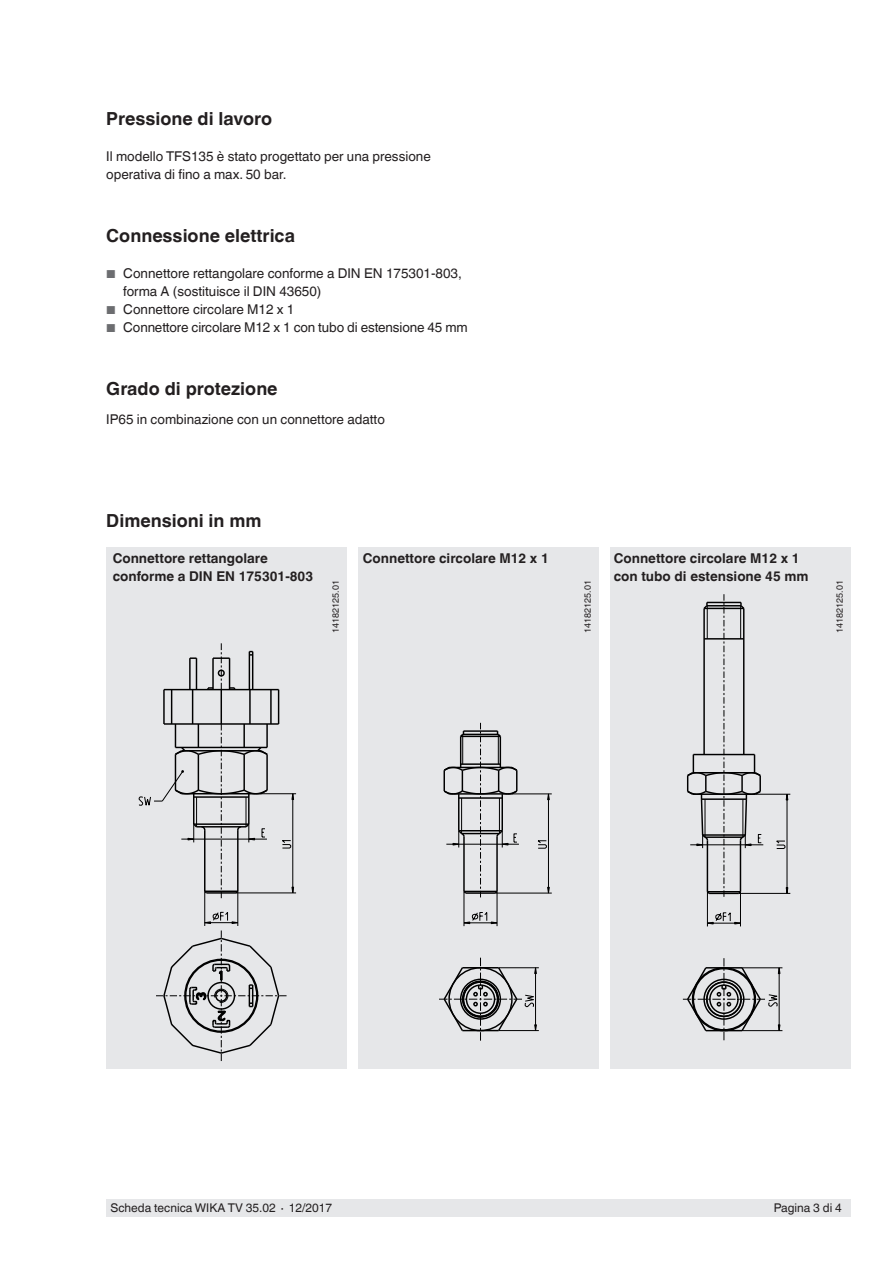
<style>
.page{position:relative;width:893px;height:1263px;background:#fff}
.page>*{position:absolute;margin:0;border:0;box-sizing:border-box;transform-origin:0 0}
.t1{font:700 18px "Helvetica World";color:#231f20}
.t2{font:13.5px/18px "Helvetica World";color:#231f20}
.t3{font:700 13.5px/18px "Helvetica World";color:#231f20}
.t4{font:12px "Helvetica World";color:#231f20}
.t5{font:9px "Helvetica World";color:#231f20}
.s1{font-size:11.55px;color:#6c6d70}
</style>
<div class="page">
<div style="left:106px;top:1199px;width:744px;height:17px;background:#e6e7e9"></div>
<div style="left:106px;top:548px;width:241px;height:521px;background:#e6e7e9"></div>
<div style="left:358px;top:547px;width:240px;height:522px;background:#e6e7e9"></div>
<div style="left:610px;top:547px;width:240px;height:522px;background:#e6e7e9"></div>
<svg style="left:463px;top:911px;width:34px;height:13px"></svg>
<svg style="left:538px;top:840px;width:9px;height:9px"></svg>
<svg style="left:547px;top:794px;width:3px;height:6px"></svg>
<svg style="left:547px;top:887px;width:3px;height:6px"></svg>
<svg style="left:708px;top:912px;width:32px;height:13px"></svg>
<svg style="left:776px;top:840px;width:10px;height:9px"></svg>
<svg style="left:785px;top:887px;width:4px;height:6px"></svg>
<svg style="left:785px;top:793px;width:4px;height:8px"></svg>
<hr style="left:707px;top:892px;width:1px;height:34px;background:#000">
<hr style="left:755px;top:794px;width:35px;height:1px;background:#000">
<hr style="left:690px;top:844px;width:73px;height:1px;background:#000">
<hr style="left:739px;top:893px;width:51px;height:1px;background:#000">
<hr style="left:707px;top:923px;width:33px;height:1px;background:#000">
<hr style="left:464px;top:891px;width:1px;height:35px;background:#000">
<hr style="left:495px;top:893px;width:57px;height:1px;background:#000">
<hr style="left:464px;top:922px;width:33px;height:1px;background:#000">
<hr style="left:787px;top:794px;width:1px;height:99px;background:#000">
<hr style="left:740px;top:892px;width:1px;height:34px;background:#000">
<hr style="left:261px;top:793px;width:35px;height:1px;background:#000">
<hr style="left:236px;top:892px;width:60px;height:1px;background:#000">
<hr style="left:548px;top:794px;width:1px;height:99px;background:#000">
<hr style="left:512px;top:793px;width:40px;height:1px;background:#000">
<hr style="left:497px;top:891px;width:1px;height:35px;background:#000">
<hr style="left:499px;top:1030px;width:40px;height:1px;background:#000">
<hr style="left:742px;top:1030px;width:40px;height:1px;background:#000">
<hr style="left:499px;top:967px;width:40px;height:1px;background:#000">
<hr style="left:742px;top:967px;width:40px;height:1px;background:#000">
<svg style="left:683px;top:958px;width:98px;height:82px"></svg>
<svg style="left:439px;top:958px;width:98px;height:83px"></svg>
<svg style="left:687px;top:594px;width:75px;height:303px"></svg>
<svg style="left:139px;top:643px;width:155px;height:418px"></svg>
<svg style="left:443px;top:723px;width:76px;height:174px"></svg>
<h1 class="t1" style="left:106px;top:108px;width:167px">Pressione di lavoro</h1>
<p class="t2" style="left:106px;top:148px;width:326px">Il modello TFS135 è stato progettato per una pressione operativa di fino a max. 50 bar.</p>
<h1 class="t1" style="left:106px;top:225px;width:190px">Connessione elettrica</h1>
<p class="t2" style="left:123px;top:265px;width:340px;text-indent:-17px"><span class="s1">■</span> Connettore rettangolare conforme a DIN EN 175301-803, forma A (sostituisce il DIN 43650)</p>
<p class="t2" style="left:106px;top:301px;width:190px"><span class="s1">■</span> Connettore circolare M12 x 1</p>
<p class="t2" style="left:106px;top:319px;width:363px"><span class="s1">■</span> Connettore circolare M12 x 1 con tubo di estensione 45 mm</p>
<h1 class="t1" style="left:106px;top:378px;width:173px">Grado di protezione</h1>
<p class="t2" style="left:106px;top:410px;width:280px">IP65 in combinazione con un connettore adatto</p>
<h1 class="t1" style="left:106px;top:510px;width:157px">Dimensioni in mm</h1>
<p class="t3" style="left:113px;top:549px;width:202px">Connettore rettangolare conforme a DIN EN 175301-803</p>
<p class="t3" style="left:363px;top:549px;width:187px">Connettore circolare M12 x 1</p>
<p class="t3" style="left:614px;top:549px;width:196px">Connettore circolare M12 x 1 con tubo di estensione 45 mm</p>
<p class="t5" style="left:331px;top:633px;width:54px;rotate:-90deg">14182125.01</p>
<p class="t5" style="left:582px;top:633px;width:54px;rotate:-90deg">14182125.01</p>
<p class="t5" style="left:834px;top:633px;width:54px;rotate:-90deg">14182125.01</p>
<p class="t4" style="left:111px;top:1201px;width:223px">Scheda tecnica WIKA TV 35.02 ∙ 12/2017</p>
<p class="t4" style="left:774px;top:1201px;width:70px">Pagina 3 di 4</p>
</div>
